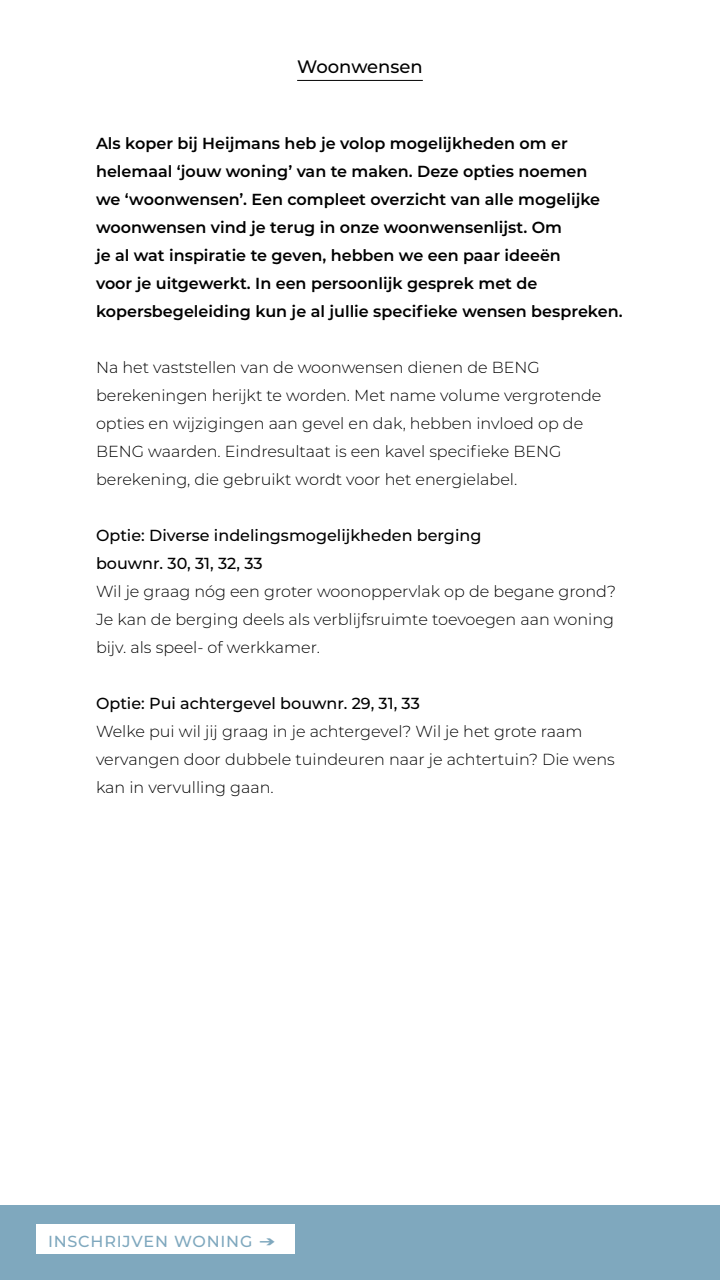
<style>
.page{position:relative;width:720px;height:1280px;background:#fff}
.page>*{position:absolute;margin:0;border:0;box-sizing:border-box;transform-origin:0 0}
.t1{font:500 18px "Montserrat";color:#000}
.t2{font:300 16px/28px "Montserrat";color:#000}
.t3{font:600 16px/28px "Montserrat";color:#000}
.t4{font:500 16px/28px "Montserrat";color:#000}
.t5{font:500 16px "Montserrat";letter-spacing:.05em;color:#7fa8be}
.s1{font-weight:600}
</style>
<div class="page">
<hr style="left:297px;top:80px;width:126px;height:1px;background:#000">
<div style="left:0;top:1205px;width:720px;height:75px;background:#7fa8be"></div>
<div style="left:36px;top:1224px;width:259px;height:30px;background:#fff"></div>
<p class="t1" style="left:297px;top:54px;width:127px">Woonwensen</p>
<p class="t3" style="left:96px;top:129px;width:528px">Als koper bij Heijmans heb je volop mogelijkheden om er helemaal ‘jouw woning’ van te maken. Deze opties noemen<br>we ‘woonwensen’. Een compleet overzicht van alle mogelijke woonwensen vind je terug in onze woonwensenlijst. Om<br>je al wat inspiratie te geven, hebben we een paar ideeën<br>voor je uitgewerkt. In een persoonlijk gesprek met de kopersbegeleiding kun je al jullie specifieke wensen bespreken.</p>
<p class="t2" style="left:96px;top:353px;width:507px">Na het vaststellen van de woonwensen dienen de BENG berekeningen herijkt te worden. Met name volume vergrotende opties en wijzigingen aan gevel en dak, hebben invloed op de BENG waarden. Eindresultaat is een kavel specifieke BENG berekening, die gebruikt wordt voor het energielabel.</p>
<p class="t4" style="left:96px;top:521px;width:387px">Optie: Diverse indelingsmogelijkheden berging bouwnr. 30, 31, 32, 33</p>
<p class="t2" style="left:96px;top:577px;width:522px">Wil je graag nóg een groter woonoppervlak op de begane grond?<br>Je kan de berging deels als verblijfsruimte toevoegen aan woning bijv. als speel- of werkkamer.</p>
<p class="t4" style="left:96px;top:689px;width:325px">Optie: Pui achtergevel bouwnr. 29, 31, 33</p>
<p class="t2" style="left:96px;top:717px;width:520px">Welke pui wil jij graag in je achtergevel? Wil je het grote raam vervangen door dubbele tuindeuren naar je achtertuin? Die wens kan in vervulling gaan.</p>
<p class="t5" style="left:48px;top:1230px;width:231px">INSCHRIJVEN WONING <span class="s1">→</span></p>
</div>
